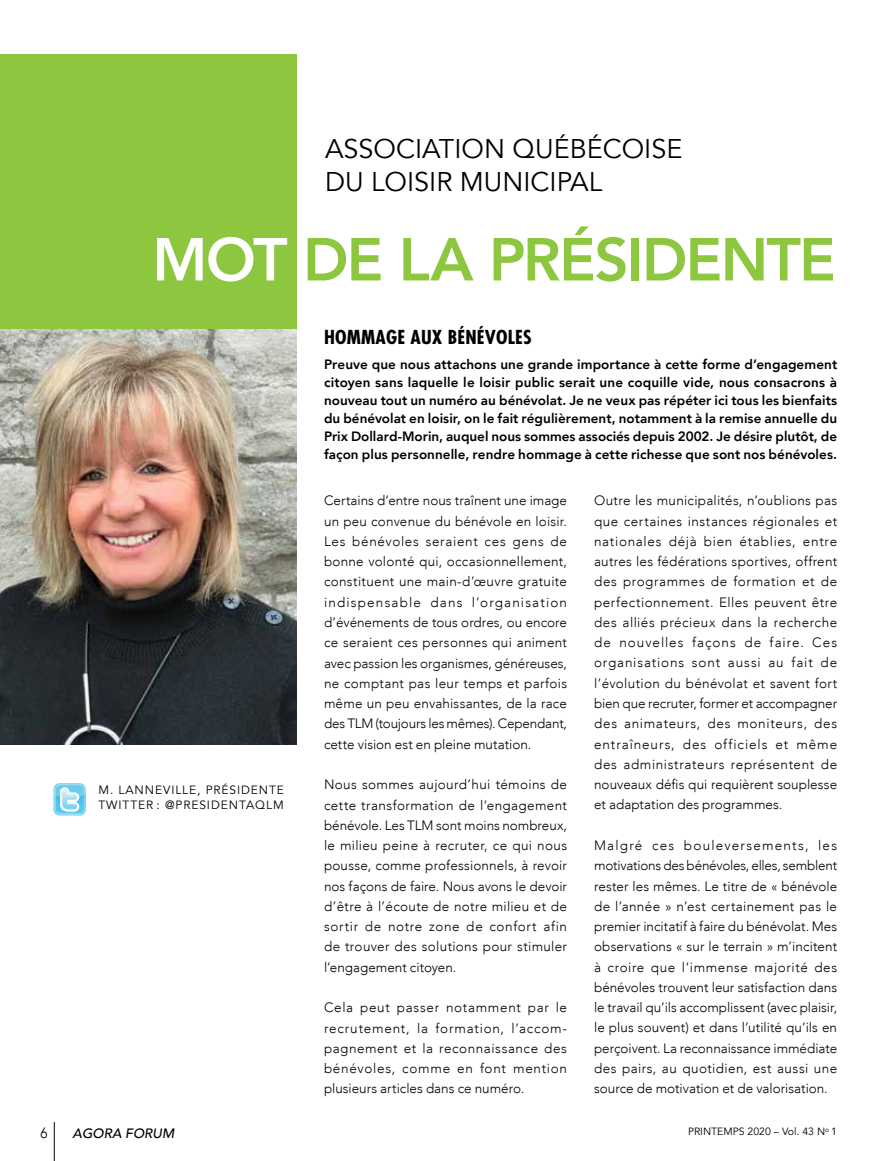
<style>
.page{position:relative;width:891px;height:1161px;background:#fff}
.page>*{position:absolute;margin:0;border:0;box-sizing:border-box;transform-origin:0 0}
.t1{font:800 60px "Avenir";letter-spacing:-.03em;color:#8dc63f}
.t2{font:27px/33px "Avenir LT";color:#000}
.t3{font:700 condensed 18.75px "Futura";letter-spacing:.01em;color:#000;scale:1.05 1}
.t4{font:300 14.85px "Avenir LT";color:#000;scale:.91 1}
.t5{font:300 13.5px/20.2px "Avenir LT";color:#000;text-align:justify}
.t6{font:800 13.5px/18px "Avenir";letter-spacing:.005em;color:#000;text-align:justify}
.t7{font:italic 500 13.5px "Avenir";color:#000}
.t8{font:12px/15px "Avenir LT";letter-spacing:.075em;color:#000}
.t9{font:10.5px "Avenir LT";color:#000}
.s1{color:#fff}
</style>
<div class="page">
<div style="left:0;top:54px;width:297px;height:682px;background:#8dc63f"></div>
<svg style="left:54px;top:783px;width:32px;height:32px"></svg>
<img style="left:0;top:329px;width:297px;height:415px">
<hr style="left:54px;top:1122px;width:1px;height:39px;background:#000">
<h2 class="t2" style="left:325px;top:133px;width:359px">ASSOCIATION QUÉBÉCOISE<br>DU LOISIR MUNICIPAL</h2>
<h1 class="t1" style="left:152px;top:213px;width:685px"><span class="s1">MOT</span> DE LA PRÉSIDENTE</h1>
<p class="t8" style="left:99px;top:783px;width:187px">M. LANNEVILLE, PRÉSIDENTE<br>TWITTER : @PRESIDENTAQLM</p>
<h3 class="t3" style="left:324px;top:326px;width:199px">HOMMAGE AUX BÉNÉVOLES</h3>
<p class="t6" style="left:324px;top:355px;width:515px">Preuve que nous attachons une grande importance à cette forme d’engagement citoyen sans laquelle le loisir public serait une coquille vide, nous consacrons à nouveau tout un numéro au bénévolat. Je ne veux pas répéter ici tous les bienfaits du bénévolat en loisir, on le fait régulièrement, notamment à la remise annuelle du Prix Dollard-Morin, auquel nous sommes associés depuis 2002. Je désire plutôt, de façon plus personnelle, rendre hommage à cette richesse que sont nos bénévoles.</p>
<p class="t5" style="left:324px;top:491px;width:245px">Certains d’entre nous traînent une image un peu convenue du bénévole en loisir.<br>Les bénévoles seraient ces gens de bonne volonté qui, occasionnellement, constituent une main-d’œuvre gratuite indispensable dans l’organisation d’événements de tous ordres, ou encore ce seraient ces personnes qui animent avec passion les organismes, généreuses, ne comptant pas leur temps et parfois même un peu envahissantes, de la race des TLM (toujours les mêmes). Cependant, cette vision est en pleine mutation.</p>
<p class="t5" style="left:324px;top:775px;width:245px">Nous sommes aujourd’hui témoins de cette transformation de l’engagement bénévole. Les TLM sont moins nombreux, le milieu peine à recruter, ce qui nous pousse, comme professionnels, à revoir nos façons de faire. Nous avons le devoir d’être à l’écoute de notre milieu et de sortir de notre zone de confort afin de trouver des solutions pour stimuler l’engagement citoyen.</p>
<p class="t5" style="left:324px;top:998px;width:245px">Cela peut passer notamment par le recrutement, la formation, l’accom&shy;pagnement et la reconnaissance des bénévoles, comme en font mention plusieurs articles dans ce numéro.</p>
<p class="t5" style="left:594px;top:491px;width:245px">Outre les municipalités, n’oublions pas que certaines instances régionales et nationales déjà bien établies, entre autres les fédérations sportives, offrent des programmes de formation et de perfectionnement. Elles peuvent être des alliés précieux dans la recherche de nouvelles façons de faire. Ces organisations sont aussi au fait de l’évolution du bénévolat et savent fort bien que recruter, former et accompagner des animateurs, des moniteurs, des entraîneurs, des officiels et même des administrateurs représentent de nouveaux défis qui requièrent souplesse et adaptation des programmes.</p>
<p class="t5" style="left:594px;top:835px;width:245px">Malgré ces bouleversements, les motivations des bénévoles, elles, semblent rester les mêmes. Le titre de « bénévole de l’année » n’est certainement pas le premier incitatif à faire du bénévolat. Mes observations « sur le terrain » m’incitent à croire que l’immense majorité des bénévoles trouvent leur satisfaction dans le travail qu’ils accomplissent (avec plaisir, le plus souvent) et dans l’utilité qu’ils en perçoivent. La reconnaissance immédiate des pairs, au quotidien, est aussi une source de motivation et de valorisation.</p>
<p class="t4" style="left:41px;top:1124px;width:9px">6</p>
<p class="t7" style="left:73px;top:1125px;width:103px">AGORA FORUM</p>
<p class="t9" style="left:688px;top:1125px;width:150px">PRINTEMPS 2020 – Vol. 43 N<sup>o</sup> 1</p>
</div>
